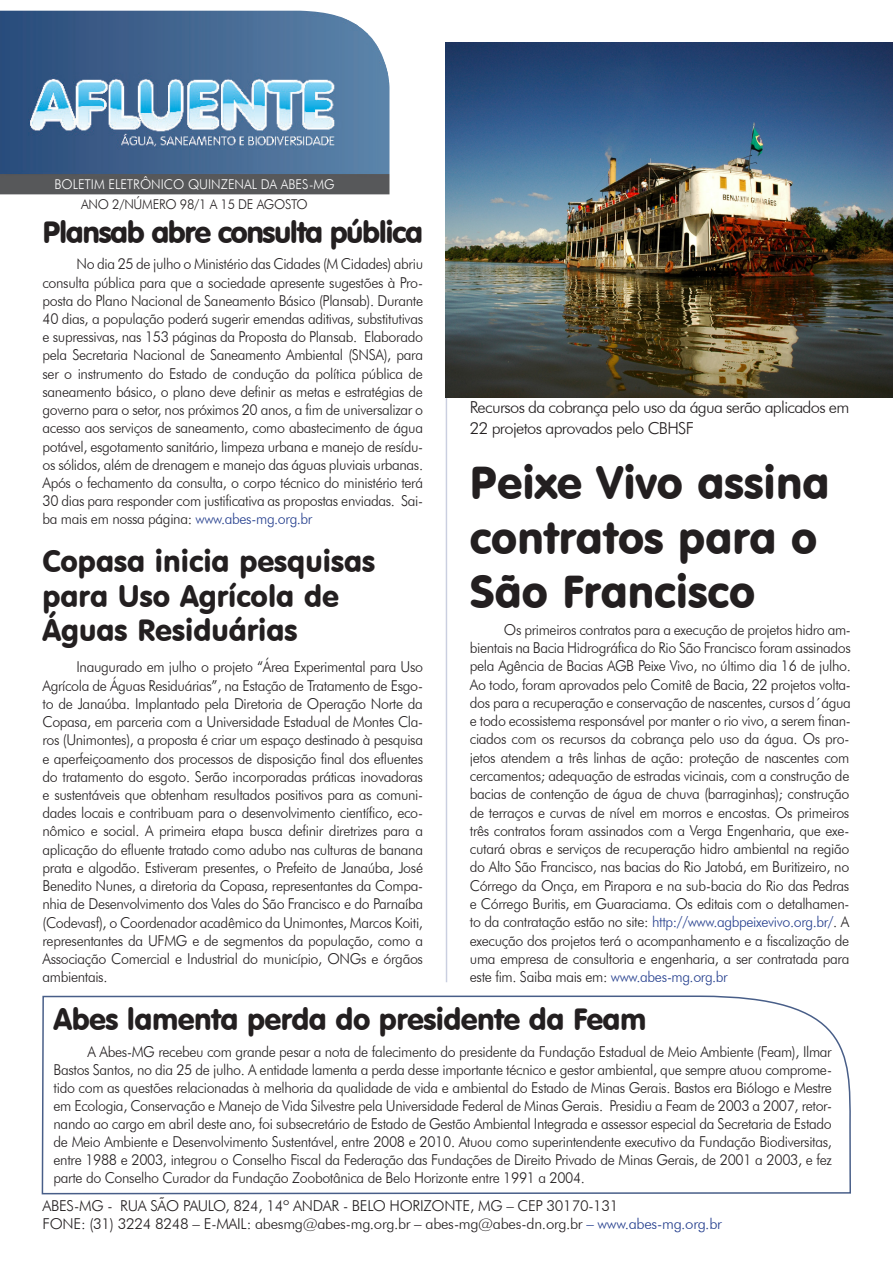
<style>
.page{position:relative;width:893px;height:1263px;background:#fff}
.page>*{position:absolute;margin:0;border:0;box-sizing:border-box;transform-origin:0 0}
.t1{font:45px/54.3px "VAG Rounded BT";color:#231f20}
.t2{font:30px/34.7px "VAG Rounded BT";color:#231f20}
.t3{font:30px "VAG Rounded BT";letter-spacing:-.02em;color:#231f20}
.t4{font:30px "VAG Rounded BT";letter-spacing:-.05em;color:#231f20}
.t5{font:300 16.5px/21px "Futura BT";letter-spacing:-.04em;color:#231f20}
.t6{font:300 15px/18.1px "Futura BT";letter-spacing:-.025em;color:#231f20;text-align:justify;scale:.95 1}
.t7{font:300 15px "Futura BT";letter-spacing:-.025em;color:#231f20}
.t8{font:300 13.5px "Futura BT";color:#fff;scale:.95 1}
.t9{font:300 13.5px "Futura BT";letter-spacing:-.02em;color:#231f20;scale:.95 1}
.s1{color:#253f8e}
</style>
<div class="page">
<img style="left:0;top:11px;width:389px;height:183px">
<hr style="left:446px;top:43px;width:1px;height:939px;background:#cacfe0">
<img style="left:446px;top:43px;width:447px;height:354px">
<svg style="left:41px;top:995px;width:810px;height:200px"></svg>
<p class="t8" style="left:54px;top:175px;width:296px">BOLETIM ELETRÔNICO QUINZENAL DA ABES-MG</p>
<p class="t9" style="left:81px;top:196px;width:240px">ANO 2/NÚMERO 98/1 A 15 DE AGOSTO</p>
<p class="t4" style="left:43px;top:213px;width:382px">Plansab abre consulta pública</p>
<p class="t6" style="left:43px;top:255px;width:402px;text-indent:34px">No dia 25 de julho o Ministério das Cidades (M Cidades) abriu consulta pública para que a sociedade apresente sugestões à Pro&shy;posta do Plano Nacional de Saneamento Básico (Plansab). Durante 40 dias, a população poderá sugerir emendas aditivas, substitutivas e supressivas, nas 153 páginas da Proposta do Plansab. Elaborado pela Secretaria Nacional de Saneamento Ambiental (SNSA), para ser o instrumento do Estado de condução da política pública de saneamento básico, o plano deve definir as metas e estratégias de governo para o setor, nos próximos 20 anos, a fim de universalizar o acesso aos serviços de saneamento, como abastecimento de água potável, esgotamento sanitário, limpeza urbana e manejo de resídu&shy;os sólidos, além de drenagem e manejo das águas pluviais urbanas.<br>Após o fechamento da consulta, o corpo técnico do ministério terá 30 dias para responder com justificativa as propostas enviadas. Sai&shy;ba mais em nossa página: <span class="s1">www.abes-mg.org.br</span></p>
<p class="t2" style="left:43px;top:543px;width:334px">Copasa inicia pesquisas para Uso Agrícola de<br>Águas Residuárias</p>
<p class="t6" style="left:43px;top:658px;width:402px;text-indent:34px">Inaugurado em julho o projeto “Área Experimental para Uso Agrícola de Águas Residuárias”, na Estação de Tratamento de Esgo&shy;to de Janaúba. Implantado pela Diretoria de Operação Norte da Copasa, em parceria com a Universidade Estadual de Montes Cla&shy;ros (Unimontes), a proposta é criar um espaço destinado à pesquisa e aperfeiçoamento dos processos de disposição final dos efluentes do tratamento do esgoto. Serão incorporadas práticas inovadoras e sustentáveis que obtenham resultados positivos para as comuni&shy;dades locais e contribuam para o desenvolvimento científico, eco&shy;nômico e social. A primeira etapa busca definir diretrizes para a aplicação do efluente tratado como adubo nas culturas de banana prata e algodão. Estiveram presentes, o Prefeito de Janaúba, José Benedito Nunes, a diretoria da Copasa, representantes da Compa&shy;nhia de Desenvolvimento dos Vales do São Francisco e do Parnaíba (Codevasf), o Coordenador acadêmico da Unimontes, Marcos Koiti, representantes da UFMG e de segmentos da população, como a Associação Comercial e Industrial do município, ONGs e órgãos ambientais.</p>
<p class="t3" style="left:54px;top:1000px;width:594px">Abes lamenta perda do presidente da Feam</p>
<p class="t6" style="left:54px;top:1042px;width:821px;text-indent:34px">A Abes-MG recebeu com grande pesar a nota de falecimento do presidente da Fundação Estadual de Meio Ambiente (Feam), Ilmar Bastos Santos, no dia 25 de julho. A entidade lamenta a perda desse importante técnico e gestor ambiental, que sempre atuou comprome&shy;tido com as questões relacionadas à melhoria da qualidade de vida e ambiental do Estado de Minas Gerais. Bastos era Biólogo e Mestre em Ecologia, Conservação e Manejo de Vida Silvestre pela Universidade Federal de Minas Gerais. Presidiu a Feam de 2003 a 2007, retor&shy;nando ao cargo em abril deste ano, foi subsecretário de Estado de Gestão Ambiental Integrada e assessor especial da Secretaria de Estado de Meio Ambiente e Desenvolvimento Sustentável, entre 2008 e 2010. Atuou como superintendente executivo da Fundação Biodiversitas, entre 1988 e 2003, integrou o Conselho Fiscal da Federação das Fundações de Direito Privado de Minas Gerais, de 2001 a 2003, e fez parte do Conselho Curador da Fundação Zoobotânica de Belo Horizonte entre 1991 a 2004.</p>
<p class="t5" style="left:470px;top:396px;width:381px">Recursos da cobrança pelo uso da água serão aplicados em<br>22 projetos aprovados pelo CBHSF</p>
<p class="t1" style="left:470px;top:455px;width:361px">Peixe Vivo assina contratos para o<br>São Francisco</p>
<p class="t6" style="left:470px;top:620px;width:403px;text-indent:34px">Os primeiros contratos para a execução de projetos hidro am&shy;bientais na Bacia Hidrográfica do Rio São Francisco foram assinados pela Agência de Bacias AGB Peixe Vivo, no último dia 16 de julho.<br>Ao todo, foram aprovados pelo Comitê de Bacia, 22 projetos volta&shy;dos para a recuperação e conservação de nascentes, cursos d´água e todo ecossistema responsável por manter o rio vivo, a serem finan&shy;ciados com os recursos da cobrança pelo uso da água. Os pro&shy;jetos atendem a três linhas de ação: proteção de nascentes com cercamentos; adequação de estradas vicinais, com a construção de bacias de contenção de água de chuva (barraginhas); construção de terraços e curvas de nível em morros e encostas. Os primeiros três contratos foram assinados com a Verga Engenharia, que exe&shy;cutará obras e serviços de recuperação hidro ambiental na região do Alto São Francisco, nas bacias do Rio Jatobá, em Buritizeiro, no Córrego da Onça, em Pirapora e na sub-bacia do Rio das Pedras e Córrego Buritis, em Guaraciama. Os editais com o detalhamen&shy;to da contratação estão no site: <span class="s1">http://www.agbpeixevivo.org.br/</span>. A execução dos projetos terá o acompanhamento e a fiscalização de uma empresa de consultoria e engenharia, a ser contratada para este fim. Saiba mais em: <span class="s1">www.abes-mg.org.br</span></p>
<p class="t7" style="left:43px;top:1196px;width:578px">ABES-MG - RUA SÃO PAULO, 824, 14º ANDAR - BELO HORIZONTE, MG – CEP 30170-131</p>
<p class="t7" style="left:43px;top:1214px;width:681px">FONE: (31) 3224 8248 – E-MAIL: abesmg@abes-mg.org.br – abes-mg@abes-dn.org.br <span class="s1">– www.abes-mg.org.br</span></p>
</div>
